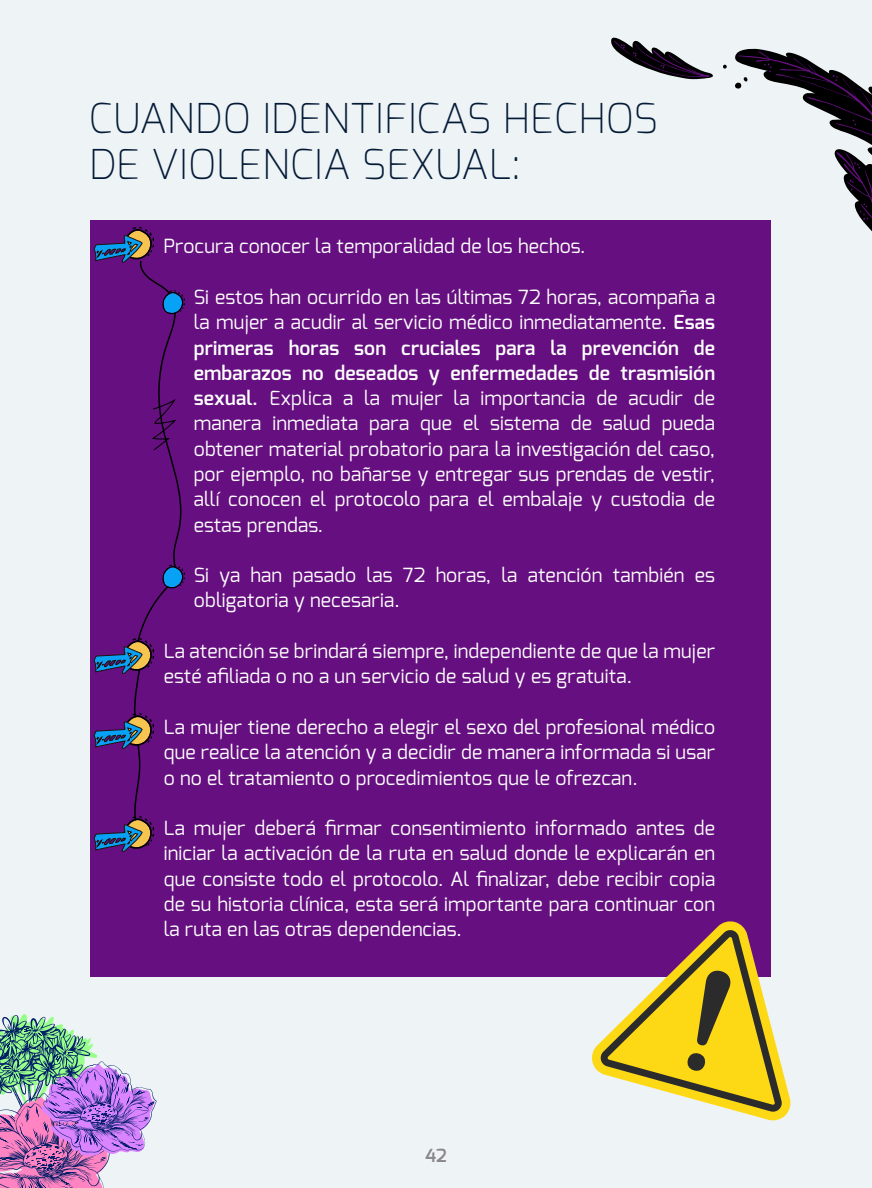
<style>
.page{position:relative;width:872px;height:1188px;background:#fff}
.page>*{position:absolute;margin:0;border:0;box-sizing:border-box;transform-origin:0 0}
.t1{font:200 41.1px/46.5px "Exo";letter-spacing:.01em;color:#041b37}
.t2{font:19.5px/25.3px "Exo";letter-spacing:.01em;color:#fff;text-align:justify}
.t3{font:600 18px "Exo";color:#89878b}
.s1{font-weight:600}
</style>
<div class="page">
<div style="left:0;top:1px;width:872px;height:1187px;background:#eef3f6"></div>
<div style="left:90px;top:220px;width:680px;height:757px;background:#660f80"></div>
<svg style="left:0;top:1014px;width:157px;height:174px"></svg>
<svg style="left:723px;top:64px;width:4px;height:5px"></svg>
<svg style="left:735px;top:49px;width:137px;height:190px"></svg>
<svg style="left:611px;top:37px;width:102px;height:43px"></svg>
<svg style="left:93px;top:227px;width:92px;height:625px"></svg>
<svg style="left:592px;top:920px;width:199px;height:201px"></svg>
<h1 class="t1" style="left:89px;top:95px;width:570px">CUANDO IDENTIFICAS HECHOS<br>DE VIOLENCIA SEXUAL:</h1>
<p class="t2" style="left:164px;top:234px;width:423px">Procura conocer la temporalidad de los hechos.</p>
<p class="t2" style="left:194px;top:284px;width:523px">Si estos han ocurrido en las últimas 72 horas, acompaña a la mujer a acudir al servicio médico inmediatamente. <span class="s1">Esas primeras horas son cruciales para la prevención de embarazos no deseados y enfermedades de trasmisión sexual.</span> Explica a la mujer la importancia de acudir de manera inmediata para que el sistema de salud pueda obtener material probatorio para la investigación del caso, por ejemplo, no bañarse y entregar sus prendas de vestir, allí conocen el protocolo para el embalaje y custodia de estas prendas.</p>
<p class="t2" style="left:194px;top:562px;width:523px">Si ya han pasado las 72 horas, la atención también es obligatoria y necesaria.</p>
<p class="t2" style="left:164px;top:638px;width:553px">La atención se brindará siempre, independiente de que la mujer esté afiliada o no a un servicio de salud y es gratuita.</p>
<p class="t2" style="left:164px;top:714px;width:553px">La mujer tiene derecho a elegir el sexo del profesional médico que realice la atención y a decidir de manera informada si usar o no el tratamiento o procedimientos que le ofrezcan.</p>
<p class="t2" style="left:164px;top:815px;width:553px">La mujer deberá firmar consentimiento informado antes de iniciar la activación de la ruta en salud donde le explicarán en que consiste todo el protocolo. Al finalizar, debe recibir copia de su historia clínica, esta será importante para continuar con la ruta en las otras dependencias.</p>
<p class="t3" style="left:425px;top:1144px;width:23px">42</p>
</div>
